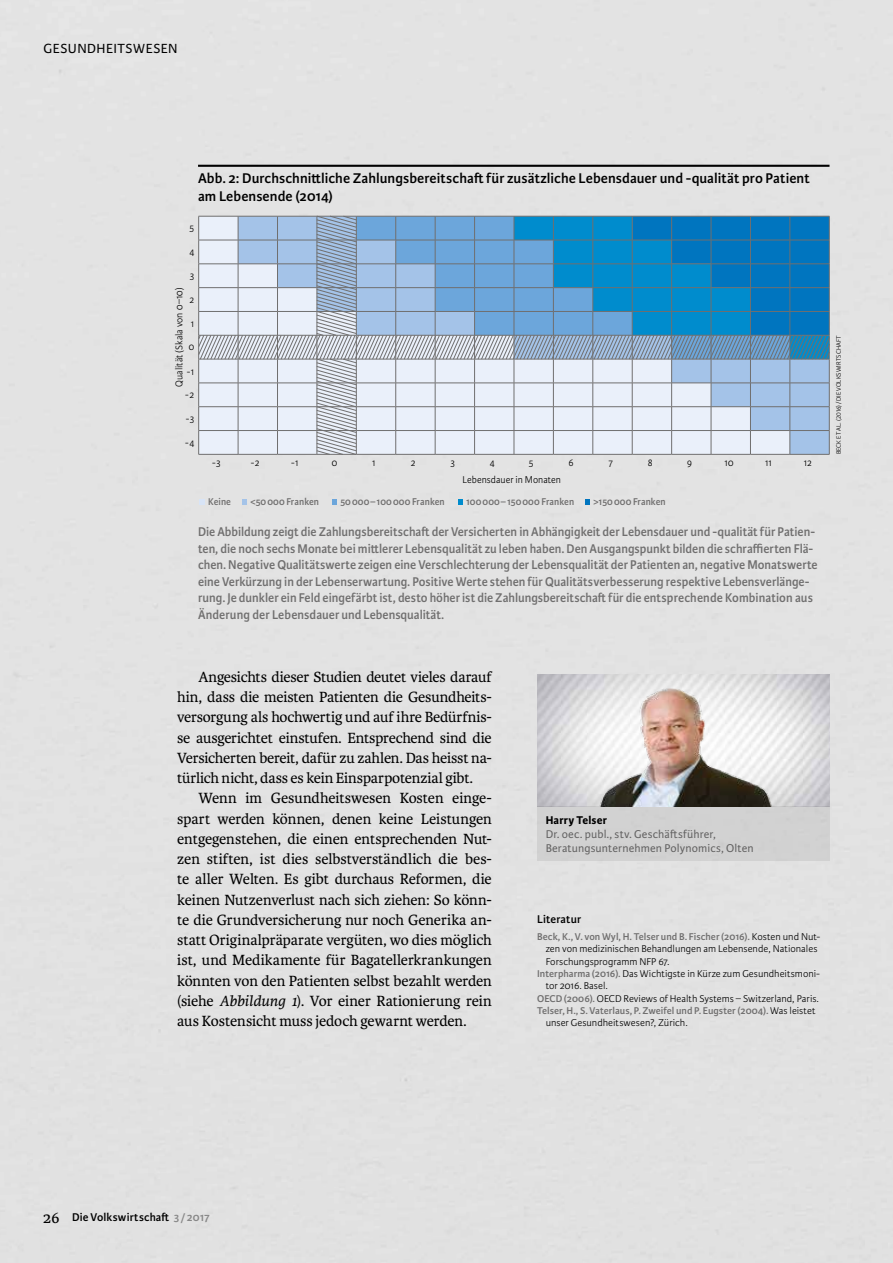
<style>
.page{position:relative;width:893px;height:1263px;background:#e3e3e3}
.page>*{position:absolute;margin:0;border:0;box-sizing:border-box;transform-origin:0 0}
.t1{font:15.75px/20.2px "Karmina";letter-spacing:-.01em;color:#000;text-align:justify}
.t2{font:600 15px/18px "Karmina Sans";letter-spacing:.005em;color:#000}
.t3{font:14.1px "Karmina Sans";letter-spacing:.035em;color:#000}
.t4{font:600 13.5px/16.5px "Karmina Sans";color:#706f6f;scale:.95 1}
.t5{font:12px/14.4px "Karmina Sans";letter-spacing:.01em;color:#706f6f}
.t6{font:600 12px "Karmina Sans";letter-spacing:.01em;color:#000}
.t7{font:700 12px "Karmina Sans";letter-spacing:.015em;color:#000}
.t8{font:300 10.5px "Karmina Sans";letter-spacing:.005em;color:#000}
.t9{font:600 10.5px "Karmina Sans";letter-spacing:.005em;color:#706f6f}
.t10{font:300 10.5px "Karmina Sans";letter-spacing:.005em;color:#000;scale:.95 1}
.t11{font:600 10.5px "Karmina Sans";letter-spacing:.005em;color:#706f6f;scale:.95 1}
.t12{font:300 6.75px "Karmina Sans";letter-spacing:.01em;color:#000}
.s1{font-style:italic}
.s2{font-weight:300;color:#000}
.s3{font-weight:600;color:#706f6f}
.s4{font-family:"Karmina";font-weight:400;font-size:16.5px}
.s5{color:#878787}
</style>
<div class="page">
<img style="left:537px;top:674px;width:292px;height:132px">
<div style="left:537px;top:806px;width:292px;height:55px;background:#d2d2d2"></div>
<img style="left:564px;top:674px;width:238px;height:132px">
<hr style="left:198px;top:165px;width:631px;height:2px;background:#000">
<svg style="left:198px;top:216px;width:632px;height:239px;background:#93bad9"></svg>
<svg style="left:199px;top:499px;width:6px;height:6px"></svg>
<svg style="left:242px;top:499px;width:5px;height:6px"></svg>
<svg style="left:332px;top:499px;width:5px;height:6px"></svg>
<svg style="left:458px;top:499px;width:4px;height:6px"></svg>
<svg style="left:585px;top:499px;width:5px;height:6px"></svg>
<p class="t3" style="left:43px;top:41px;width:136px">GESUNDHEITSWESEN</p>
<p class="t2" style="left:198px;top:169px;width:613px">Abb. 2: Durchschnittliche Zahlungsbereitschaft für zusätzliche Lebensdauer und -qualität pro Patient am Lebensende (2014)</p>
<p class="t10" style="left:190px;top:222px;width:6px">5</p>
<p class="t10" style="left:189px;top:246px;width:7px">4</p>
<p class="t10" style="left:190px;top:270px;width:6px">3</p>
<p class="t10" style="left:189px;top:294px;width:7px">2</p>
<p class="t10" style="left:191px;top:317px;width:5px">1</p>
<p class="t10" style="left:189px;top:341px;width:7px">0</p>
<p class="t10" style="left:187px;top:365px;width:9px">-1</p>
<p class="t10" style="left:185px;top:389px;width:11px">-2</p>
<p class="t10" style="left:186px;top:413px;width:10px">-3</p>
<p class="t10" style="left:185px;top:437px;width:11px">-4</p>
<p class="t10" style="left:173px;top:387px;width:106px;rotate:-90deg">Qualität (Skala von 0–10)</p>
<p class="t10" style="left:212px;top:457px;width:10px">-3</p>
<p class="t10" style="left:251px;top:457px;width:11px">-2</p>
<p class="t10" style="left:291px;top:457px;width:9px">-1</p>
<p class="t10" style="left:332px;top:457px;width:7px">0</p>
<p class="t10" style="left:372px;top:457px;width:5px">1</p>
<p class="t10" style="left:411px;top:457px;width:7px">2</p>
<p class="t10" style="left:450px;top:457px;width:6px">3</p>
<p class="t10" style="left:490px;top:457px;width:7px">4</p>
<p class="t10" style="left:529px;top:457px;width:6px">5</p>
<p class="t10" style="left:568px;top:457px;width:7px">6</p>
<p class="t10" style="left:608px;top:457px;width:6px">7</p>
<p class="t10" style="left:648px;top:457px;width:7px">8</p>
<p class="t10" style="left:687px;top:457px;width:7px">9</p>
<p class="t10" style="left:725px;top:457px;width:11px">10</p>
<p class="t10" style="left:765px;top:457px;width:9px">11</p>
<p class="t10" style="left:804px;top:457px;width:10px">12</p>
<p class="t10" style="left:462px;top:474px;width:105px">Lebensdauer in Monaten</p>
<p class="t11" style="left:208px;top:495px;width:25px">Keine</p>
<p class="t11" style="left:250px;top:495px;width:74px">&lt;50000 Franken</p>
<p class="t11" style="left:340px;top:495px;width:111px">50000–100000 Franken</p>
<p class="t11" style="left:466px;top:495px;width:115px">100000–150000 Franken</p>
<p class="t11" style="left:594px;top:495px;width:77px">&gt;150000 Franken</p>
<p class="t4" style="left:198px;top:524px;width:654px">Die Abbildung zeigt die Zahlungsbereitschaft der Versicherten in Abhängigkeit der Lebensdauer und -qualität für Patien&shy;ten, die noch sechs Monate bei mittlerer Lebensqualität zu leben haben. Den Ausgangspunkt bilden die schraffierten Flä&shy;chen. Negative Qualitätswerte zeigen eine Verschlechterung der Lebensqualität der Patienten an, negative Monatswerte eine Verkürzung in der Lebenserwartung. Positive Werte stehen für Qualitätsverbesserung respektive Lebensverlänge&shy;rung. Je dunkler ein Feld eingefärbt ist, desto höher ist die Zahlungsbereitschaft für die entsprechende Kombination aus Änderung der Lebensdauer und Lebensqualität.</p>
<p class="t12" style="left:835px;top:454px;width:120px;rotate:-90deg">BECK ET AL. (2016)/DIE VOLKSWIRTSCHAFT</p>
<p class="t1" style="left:177px;top:667px;width:316px;text-indent:21px">Angesichts dieser Studien deutet vieles darauf hin, dass die meisten Patienten die Gesundheits&shy;versorgung als hochwertig und auf ihre Bedürfnis&shy;se ausgerichtet einstufen. Entsprechend sind die Versicherten bereit, dafür zu zahlen. Das heisst na&shy;türlich nicht, dass es kein Einsparpotenzial gibt.</p>
<p class="t1" style="left:177px;top:788px;width:316px;text-indent:21px">Wenn im Gesundheitswesen Kosten einge&shy;spart werden können, denen keine Leistungen entgegenstehen, die einen entsprechenden Nut&shy;zen stiften, ist dies selbstverständlich die bes&shy;te aller Welten. Es gibt durchaus Reformen, die keinen Nutzenverlust nach sich ziehen: So könn&shy;te die Grundversicherung nur noch Generika an&shy;statt Originalpräparate vergüten, wo dies möglich ist, und Medikamente für Bagatellerkrankungen könnten von den Patienten selbst bezahlt werden (siehe <span class="s1">Abbildung 1</span>). Vor einer Rationierung rein aus Kostensicht muss jedoch gewarnt werden.</p>
<p class="t7" style="left:546px;top:813px;width:63px">Harry Telser</p>
<p class="t5" style="left:546px;top:827px;width:210px">Dr. oec. publ., stv. Geschäftsführer,<br>Beratungsunternehmen Polynomics, Olten</p>
<p class="t6" style="left:537px;top:913px;width:45px">Literatur</p>
<p class="t9" style="left:537px;top:931px;width:285px">Beck, K., V. von Wyl, H. Telser und B. Fischer (2016). <span class="s2">Kosten und Nut-</span></p>
<p class="t8" style="left:546px;top:943px;width:273px">zen von medizinischen Behandlungen am Lebensende, Nationales</p>
<p class="t8" style="left:546px;top:955px;width:125px">Forschungsprogramm NFP 67.</p>
<p class="t8" style="left:537px;top:968px;width:284px"><span class="s3">Interpharma (2016).</span> Das Wichtigste in Kürze zum Gesundheitsmoni-</p>
<p class="t8" style="left:546px;top:980px;width:64px">tor 2016. Basel.</p>
<p class="t8" style="left:537px;top:992px;width:283px"><span class="s3">OECD (2006).</span> OECD Reviews of Health Systems – Switzerland, Paris.</p>
<p class="t9" style="left:537px;top:1004px;width:280px">Telser, H., S. Vaterlaus, P. Zweifel und P. Eugster (2004). <span class="s2">Was leistet</span></p>
<p class="t8" style="left:546px;top:1017px;width:144px">unser Gesundheitswesen?, Zürich.</p>
<p class="t6" style="left:43px;top:1210px;width:168px"><span class="s4">26</span> Die Volkswirtschaft <span class="s5">3 /2017</span></p>
</div>
